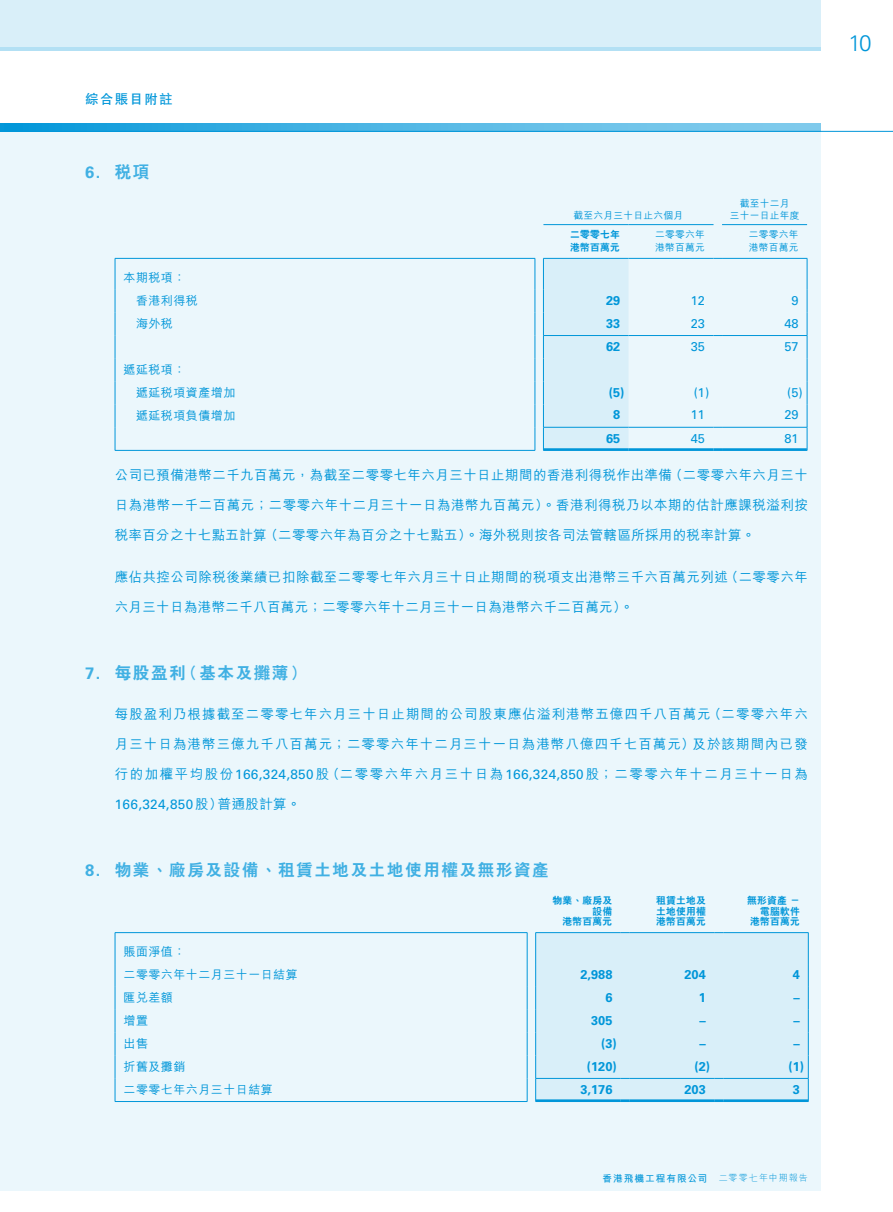
<style>
.page{position:relative;width:893px;height:1212px;background:#fff}
.page>*{position:absolute;margin:0;border:0;box-sizing:border-box;transform-origin:0 0}
.t1{font:300 22.5px "Univers";color:#0096d9}
.t2{font:800 16.5px "C Hei 2 HK";letter-spacing:.1em;color:#40b0e3}
.t3{font:700 16.5px "Univers";color:#40b0e3}
.t4{font:500 13.5px "M Hei HK";letter-spacing:.035em;color:#0096d9}
.t5{font:500 13.5px "M Hei HK";letter-spacing:.08em;color:#0096d9}
.t6{font:500 13.5px "M Hei HK";letter-spacing:.11em;color:#0096d9}
.t7{font:13.5px "Univers";letter-spacing:.025em;color:#0096d9}
.t8{font:700 13.5px "C Hei 2 HK";letter-spacing:.1em;color:#0096d9}
.t9{font:700 12.75px "Univers";color:#0096d9}
.t10{font:12.75px "Univers";color:#0096d9}
.t11{font:500 12px/23px "M Hei HK";letter-spacing:.04em;color:#0096d9}
.t12{font:800 9.75px/10.5px "C Hei 2 HK";letter-spacing:.025em;color:#0096d9;text-align:right}
.t13{font:500 9.75px/12.6px "M Hei HK";letter-spacing:.025em;color:#0096d9}
.t14{font:700 9.75px "M Hei HK";letter-spacing:.09em;color:#0096d9}
.s1{font-family:"C Hei 2 HK";font-weight:800}
.s2{font-family:"Univers";font-weight:700}
.s3{font-family:"Univers";font-weight:400}
.s4{font-family:"M Hei HK";font-weight:500}
.s5{font-weight:300;font-size:9px}
</style>
<div class="page">
<svg style="left:1px;top:123px;width:820px;height:8px;background:#4bb4e4"></svg>
<div style="left:0;top:0;width:821px;height:50px;background:#d9eff9"></div>
<div style="left:0;top:132px;width:821px;height:1059px;background:#ebf7fc"></div>
<hr style="left:0;top:131px;width:893px;height:1px;background:#0096d9">
<hr style="left:0;top:47px;width:821px;height:3px;background:#b3e0f4">
<hr style="left:543px;top:224px;width:85px;height:1px;background:#0096d9">
<hr style="left:628px;top:224px;width:85px;height:1px;background:#0096d9">
<hr style="left:115px;top:258px;width:420px;height:1px;background:#0096d9">
<hr style="left:722px;top:224px;width:85px;height:1px;background:#0096d9">
<hr style="left:115px;top:259px;width:1px;height:31px;background:#0096d9">
<hr style="left:535px;top:259px;width:1px;height:31px;background:#0096d9">
<hr style="left:628px;top:258px;width:85px;height:1px;background:#0096d9">
<hr style="left:722px;top:258px;width:85px;height:1px;background:#0096d9">
<svg style="left:115px;top:290px;width:1px;height:160px"></svg>
<svg style="left:535px;top:290px;width:1px;height:160px"></svg>
<hr style="left:115px;top:450px;width:420px;height:1px;background:#0096d9">
<hr style="left:807px;top:259px;width:1px;height:31px;background:#0096d9">
<div style="left:543px;top:258px;width:85px;height:192px;background:#d9eff9"></div>
<svg style="left:807px;top:290px;width:1px;height:160px"></svg>
<hr style="left:543px;top:450px;width:85px;height:1px;background:#0096d9">
<hr style="left:628px;top:450px;width:85px;height:1px;background:#0096d9">
<hr style="left:722px;top:450px;width:85px;height:1px;background:#0096d9">
<hr style="left:543px;top:335px;width:85px;height:1px;background:#0096d9">
<hr style="left:628px;top:335px;width:85px;height:1px;background:#0096d9">
<hr style="left:722px;top:335px;width:85px;height:1px;background:#0096d9">
<hr style="left:543px;top:427px;width:85px;height:1px;background:#0096d9">
<hr style="left:628px;top:427px;width:85px;height:1px;background:#0096d9">
<hr style="left:722px;top:427px;width:85px;height:1px;background:#0096d9">
<hr style="left:544px;top:448px;width:84px;height:2px;background:#0096d9">
<hr style="left:628px;top:448px;width:85px;height:2px;background:#0096d9">
<svg style="left:713px;top:448px;width:9px;height:3px"></svg>
<hr style="left:722px;top:448px;width:85px;height:2px;background:#0096d9">
<div style="left:536px;top:933px;width:272px;height:166px;background:#d9eff9"></div>
<hr style="left:115px;top:932px;width:412px;height:1px;background:#0096d9">
<hr style="left:115px;top:933px;width:1px;height:31px;background:#0096d9">
<hr style="left:527px;top:933px;width:1px;height:31px;background:#0096d9">
<svg style="left:115px;top:964px;width:1px;height:137px"></svg>
<svg style="left:527px;top:964px;width:1px;height:137px"></svg>
<hr style="left:115px;top:1101px;width:412px;height:1px;background:#0096d9">
<hr style="left:535px;top:932px;width:86px;height:1px;background:#0096d9">
<hr style="left:535px;top:933px;width:1px;height:31px;background:#0096d9">
<hr style="left:629px;top:932px;width:85px;height:1px;background:#0096d9">
<hr style="left:723px;top:932px;width:85px;height:1px;background:#0096d9">
<hr style="left:808px;top:933px;width:1px;height:31px;background:#0096d9">
<svg style="left:535px;top:964px;width:1px;height:137px"></svg>
<svg style="left:808px;top:964px;width:1px;height:137px"></svg>
<hr style="left:535px;top:1101px;width:86px;height:1px;background:#0096d9">
<hr style="left:629px;top:1101px;width:85px;height:1px;background:#0096d9">
<hr style="left:723px;top:1101px;width:85px;height:1px;background:#0096d9">
<hr style="left:535px;top:1078px;width:86px;height:1px;background:#0096d9">
<hr style="left:629px;top:1078px;width:85px;height:1px;background:#0096d9">
<hr style="left:723px;top:1078px;width:85px;height:1px;background:#0096d9">
<hr style="left:536px;top:1099px;width:85px;height:2px;background:#0096d9">
<svg style="left:621px;top:1099px;width:8px;height:3px"></svg>
<hr style="left:629px;top:1099px;width:85px;height:2px;background:#0096d9">
<svg style="left:714px;top:1099px;width:9px;height:3px"></svg>
<hr style="left:723px;top:1099px;width:85px;height:2px;background:#0096d9">
<p class="t8" style="left:85px;top:89px;width:89px">綜合賬目附註</p>
<p class="t3" style="left:85px;top:163px;width:66px">6. <span class="s1">稅項</span></p>
<p class="t11" style="left:136px;top:265px;width:63px;text-indent:-12px">本期稅項：香港利得稅</p>
<p class="t13" style="left:574px;top:209px;width:111px">截至六月三十日止六個月</p>
<p class="t13" style="left:730px;top:196px;width:71px;text-align:center">截至十二月<br>三十一日止年度</p>
<p class="t12" style="left:570px;top:228px;width:51px;line-height:12.6px;text-align:left">二零零七年港幣百萬元</p>
<p class="t13" style="left:655px;top:228px;width:51px">二零零六年港幣百萬元</p>
<p class="t13" style="left:749px;top:228px;width:51px">二零零六年港幣百萬元</p>
<p class="t9" style="left:606px;top:293px;width:16px">29</p>
<p class="t10" style="left:691px;top:293px;width:16px">12</p>
<p class="t10" style="left:791px;top:293px;width:9px">9</p>
<p class="t11" style="left:136px;top:311px;width:38px">海外稅</p>
<p class="t9" style="left:606px;top:316px;width:16px">33</p>
<p class="t10" style="left:691px;top:316px;width:16px">23</p>
<p class="t10" style="left:784px;top:316px;width:16px">48</p>
<p class="t9" style="left:606px;top:339px;width:16px">62</p>
<p class="t10" style="left:691px;top:339px;width:16px">35</p>
<p class="t10" style="left:784px;top:339px;width:16px">57</p>
<p class="t11" style="left:136px;top:357px;width:101px;text-indent:-12px">遞延稅項：<br>遞延稅項資產增加</p>
<p class="t9" style="left:609px;top:385px;width:17px">(5)</p>
<p class="t10" style="left:694px;top:384px;width:17px">(1)</p>
<p class="t10" style="left:787px;top:384px;width:17px">(5)</p>
<p class="t11" style="left:136px;top:403px;width:101px">遞延稅項負債增加</p>
<p class="t9" style="left:613px;top:407px;width:9px">8</p>
<p class="t10" style="left:691px;top:407px;width:16px">11</p>
<p class="t10" style="left:784px;top:407px;width:16px">29</p>
<p class="t9" style="left:606px;top:431px;width:16px">65</p>
<p class="t10" style="left:691px;top:430px;width:16px">45</p>
<p class="t10" style="left:784px;top:430px;width:16px">81</p>
<p class="t4" style="left:115px;top:465px;width:695px">公司已預備港幣二千九百萬元，為截至二零零七年六月三十日止期間的香港利得稅作出準備（二零零六年六月三十</p>
<p class="t4" style="left:115px;top:495px;width:695px">日為港幣一千二百萬元；二零零六年十二月三十一日為港幣九百萬元）。香港利得稅乃以本期的估計應課稅溢利按</p>
<p class="t4" style="left:115px;top:525px;width:642px">稅率百分之十七點五計算（二零零六年為百分之十七點五）。海外稅則按各司法管轄區所採用的稅率計算。</p>
<p class="t4" style="left:115px;top:567px;width:695px">應佔共控公司除稅後業績已扣除截至二零零七年六月三十日止期間的稅項支出港幣三千六百萬元列述（二零零六年</p>
<p class="t4" style="left:115px;top:597px;width:520px">六月三十日為港幣二千八百萬元；二零零六年十二月三十一日為港幣六千二百萬元）。</p>
<p class="t2" style="left:85px;top:662px;width:223px"><span class="s2">7.</span> 每股盈利（基本及攤薄）</p>
<p class="t5" style="left:115px;top:704px;width:695px">每股盈利乃根據截至二零零七年六月三十日止期間的公司股東應佔溢利港幣五億四千八百萬元（二零零六年六</p>
<p class="t5" style="left:115px;top:734px;width:695px">月三十日為港幣三億九千八百萬元；二零零六年十二月三十一日為港幣八億四千七百萬元）及於該期間內已發</p>
<p class="t6" style="left:115px;top:764px;width:695px">行的加權平均股份<span class="s3">166,324,850</span>股（二零零六年六月三十日為<span class="s3">166,324,850</span>股；二零零六年十二月三十一日為</p>
<p class="t7" style="left:115px;top:796px;width:187px">166,324,850<span class="s4">股）普通股計算。</span></p>
<p class="t2" style="left:85px;top:859px;width:465px"><span class="s2">8.</span> 物業、廠房及設備、租賃土地及土地使用權及無形資產</p>
<p class="t11" style="left:124px;top:939px;width:176px">賬面淨值：<br>二零零六年十二月三十一日結算</p>
<p class="t12" style="left:552px;top:895px;width:61px">物業、廠房及設備<br>港幣百萬元</p>
<p class="t12" style="left:656px;top:895px;width:51px;text-align:justify">租賃土地及土地使用權港幣百萬元</p>
<p class="t12" style="left:747px;top:895px;width:54px">無形資產－電腦軟件<br>港幣百萬元</p>
<p class="t9" style="left:580px;top:967px;width:33px">2,988</p>
<p class="t9" style="left:684px;top:967px;width:23px">204</p>
<p class="t9" style="left:793px;top:967px;width:9px">4</p>
<p class="t11" style="left:124px;top:985px;width:51px">匯兌差額</p>
<p class="t9" style="left:605px;top:990px;width:9px">6</p>
<p class="t9" style="left:699px;top:990px;width:9px">1</p>
<p class="t9" style="left:793px;top:990px;width:8px">–</p>
<p class="t11" style="left:124px;top:1008px;width:26px">增置</p>
<p class="t9" style="left:591px;top:1013px;width:23px">305</p>
<p class="t9" style="left:699px;top:1013px;width:8px">–</p>
<p class="t9" style="left:793px;top:1013px;width:8px">–</p>
<p class="t11" style="left:124px;top:1031px;width:26px">出售</p>
<p class="t9" style="left:601px;top:1036px;width:17px">(3)</p>
<p class="t9" style="left:699px;top:1036px;width:8px">–</p>
<p class="t9" style="left:793px;top:1036px;width:8px">–</p>
<p class="t11" style="left:124px;top:1054px;width:63px">折舊及攤銷</p>
<p class="t9" style="left:587px;top:1058px;width:31px">(120)</p>
<p class="t9" style="left:694px;top:1058px;width:17px">(2)</p>
<p class="t9" style="left:788px;top:1058px;width:17px">(1)</p>
<p class="t11" style="left:124px;top:1077px;width:151px">二零零七年六月三十日結算</p>
<p class="t9" style="left:580px;top:1082px;width:33px">3,176</p>
<p class="t9" style="left:684px;top:1082px;width:23px">203</p>
<p class="t9" style="left:793px;top:1082px;width:9px">3</p>
<p class="t14" style="left:602px;top:1171px;width:207px">香港飛機工程有限公司 <span class="s5">二零零七年中期報告</span></p>
<h1 class="t1" style="left:848px;top:29px;width:25px">1 0</h1>
</div>
